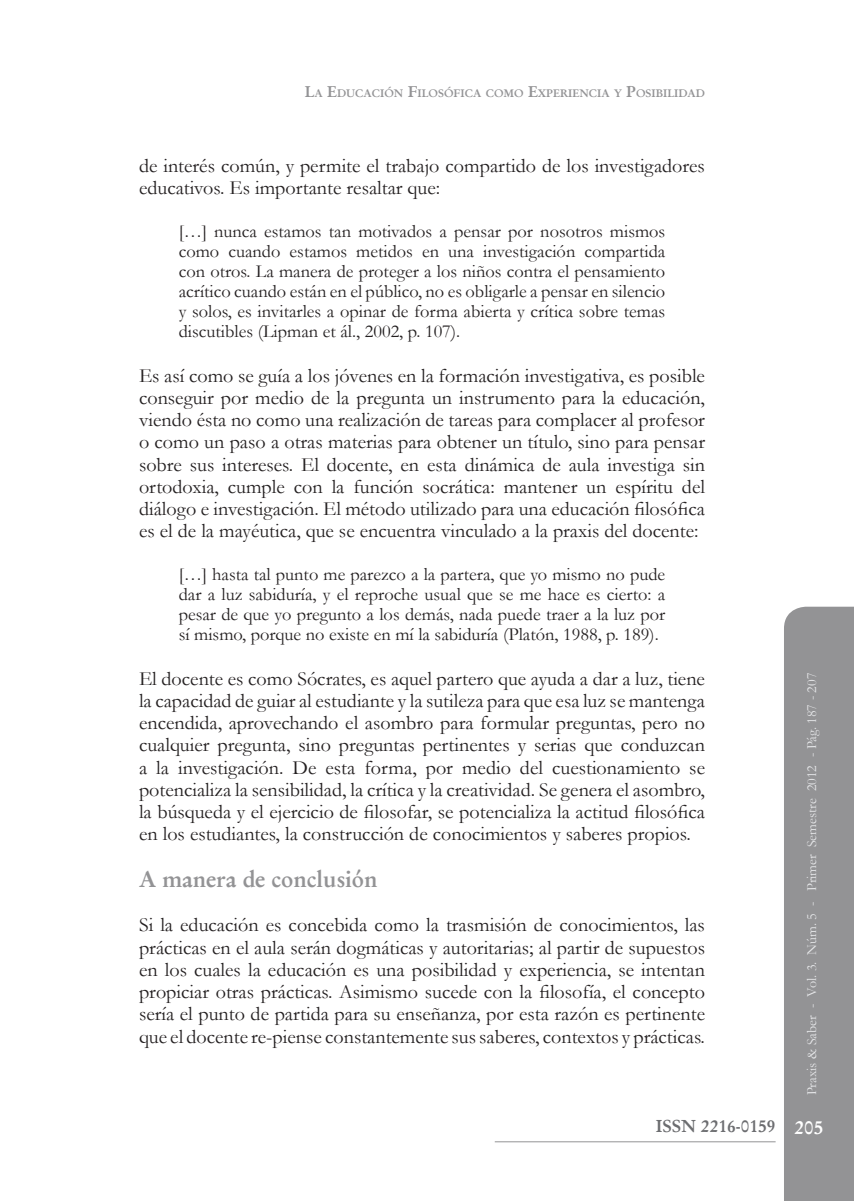
<style>
.page{position:relative;width:854px;height:1201px;background:#fff}
.page>*{position:absolute;margin:0;border:0;box-sizing:border-box;transform-origin:0 0}
.t1{font:700 22.75px "Garamond";color:#939395}
.t2{font:20.12px/22.2px "Garamond";color:#231f20;text-align:justify}
.t3{font:18.38px/20.1px "Garamond";color:#231f20;text-align:justify}
.t4{font:700 17.5px "Garamond";color:#6c6d70}
.t5{font:14px "Garamond";color:#e6e7e9}
.t6{font:700 11.03px "Garamond";color:#939395}
.s1{font-size:15.75px}
.s2{font-size:19.25px;color:#fff}
</style>
<div class="page">
<div style="left:784px;top:606px;width:69px;height:594px;background:#939395"></div>
<hr style="left:494px;top:1141px;width:281px;height:1px;background:#939395">
<p class="t6" style="left:305px;top:86px;width:401px"><span class="s1">L</span>A <span class="s1">E</span>DUCACIÓN <span class="s1">F</span>ILOSÓFICA COMO <span class="s1">E</span>XPERIENCIA Y <span class="s1">P</span>OSIBILIDAD</p>
<p class="t2" style="left:139px;top:154px;width:567px">de interés común, y permite el trabajo compartido de los investigadores educativos. Es importante resaltar que:</p>
<p class="t3" style="left:179px;top:220px;width:488px">[…] nunca estamos tan motivados a pensar por nosotros mismos como cuando estamos metidos en una investigación compartida con otros. La manera de proteger a los niños contra el pensamiento acrítico cuando están en el público, no es obligarle a pensar en silencio y solos, es invitarles a opinar de forma abierta y crítica sobre temas discutibles (Lipman et ál., 2002, p. 107).</p>
<p class="t2" style="left:139px;top:364px;width:567px">Es así como se guía a los jóvenes en la formación investigativa, es posible conseguir por medio de la pregunta un instrumento para la educación, viendo ésta no como una realización de tareas para complacer al profesor o como un paso a otras materias para obtener un título, sino para pensar sobre sus intereses. El docente, en esta dinámica de aula investiga sin ortodoxia, cumple con la función socrática: mantener un espíritu del diálogo e investigación. El método utilizado para una educación filosófica es el de la mayéutica, que se encuentra vinculado a la praxis del docente:</p>
<p class="t3" style="left:179px;top:563px;width:488px">[…] hasta tal punto me parezco a la partera, que yo mismo no pude dar a luz sabiduría, y el reproche usual que se me hace es cierto: a pesar de que yo pregunto a los demás, nada puede traer a la luz por sí mismo, porque no existe en mí la sabiduría (Platón, 1988, p. 189).</p>
<p class="t2" style="left:139px;top:666px;width:567px">El docente es como Sócrates, es aquel partero que ayuda a dar a luz, tiene la capacidad de guiar al estudiante y la sutileza para que esa luz se mantenga encendida, aprovechando el asombro para formular preguntas, pero no cualquier pregunta, sino preguntas pertinentes y serias que conduzcan a la investigación. De esta forma, por medio del cuestionamiento se potencializa la sensibilidad, la crítica y la creatividad. Se genera el asombro, la búsqueda y el ejercicio de filosofar, se potencializa la actitud filosófica en los estudiantes, la construcción de conocimientos y saberes propios.</p>
<p class="t1" style="left:139px;top:864px;width:240px">A manera de conclusión</p>
<p class="t2" style="left:139px;top:913px;width:567px">Si la educación es concebida como la trasmisión de conocimientos, las prácticas en el aula serán dogmáticas y autoritarias; al partir de supuestos en los cuales la educación es una posibilidad y experiencia, se intentan propiciar otras prácticas. Asimismo sucede con la filosofía, el concepto sería el punto de partida para su enseñanza, por esta razón es pertinente que el docente re-piense constantemente sus saberes, contextos y prácticas.</p>
<p class="t5" style="left:802px;top:757px;width:86px;rotate:-90deg">- Pág. 187 - 207</p>
<p class="t5" style="left:802px;top:1095px;width:332px;rotate:-90deg">Praxis &amp; Saber - Vol. 3. Núm. 5 - Primer Semestre 2012</p>
<p class="t4" style="left:655px;top:1115px;width:169px">ISSN 2216-0159 <span class="s2">205</span></p>
</div>
